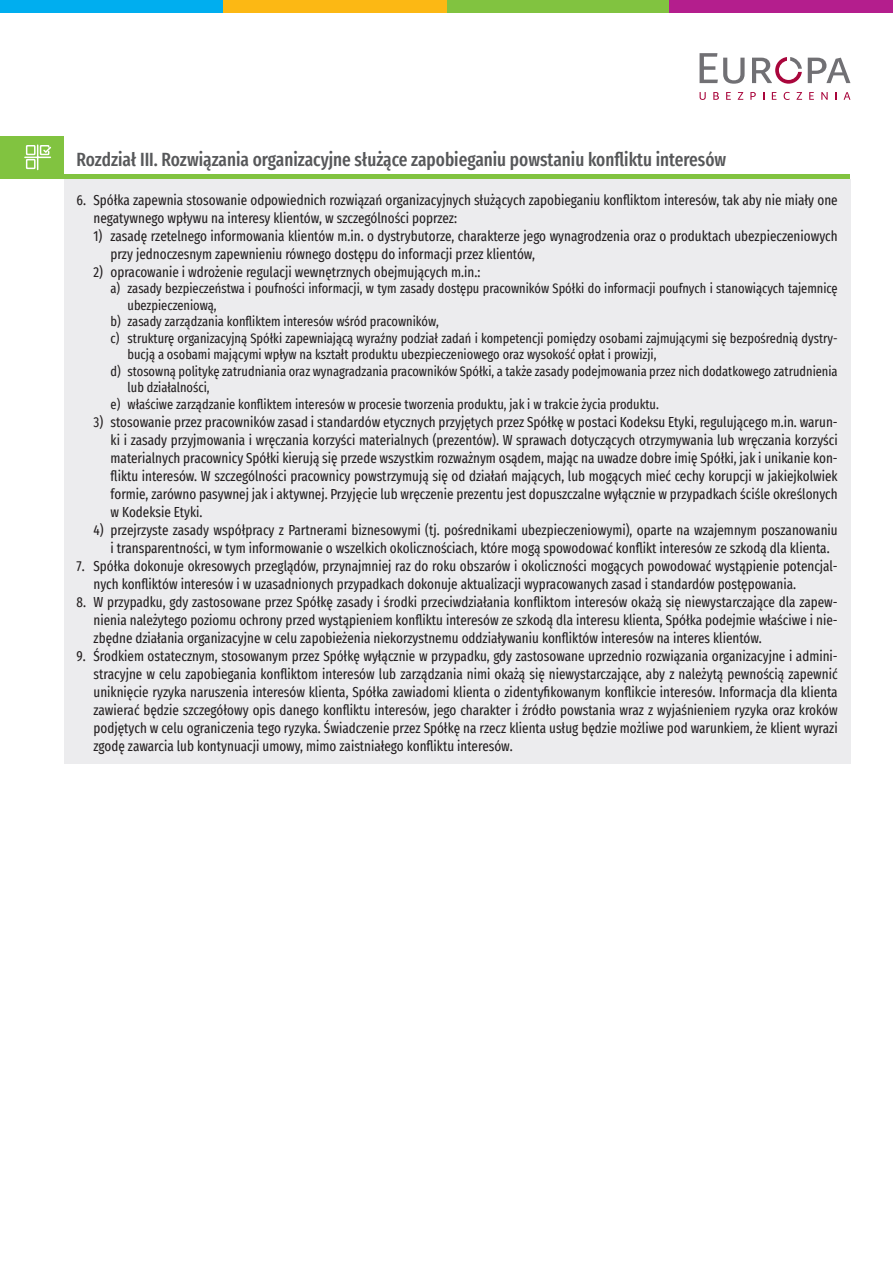
<style>
.page{position:relative;width:893px;height:1263px;background:#fff}
.page>*{position:absolute;margin:0;border:0;box-sizing:border-box;transform-origin:0 0}
.t1{font:500 extra-condensed 18.75px "Fira Sans";color:#57585a}
.t2{font:extra-condensed 14.25px/18px "Fira Sans";color:#231f20}
.t3{font:extra-condensed 13.5px "Fira Sans";color:#231f20}
</style>
<div class="page">
<svg style="left:700px;top:53px;width:45px;height:31px"></svg>
<svg style="left:752px;top:57px;width:50px;height:27px"></svg>
<svg style="left:808px;top:58px;width:42px;height:25px"></svg>
<svg style="left:700px;top:92px;width:6px;height:8px"></svg>
<svg style="left:713px;top:92px;width:6px;height:8px"></svg>
<svg style="left:726px;top:92px;width:5px;height:8px"></svg>
<svg style="left:738px;top:92px;width:5px;height:8px"></svg>
<svg style="left:750px;top:92px;width:6px;height:8px"></svg>
<svg style="left:772px;top:92px;width:4px;height:8px"></svg>
<svg style="left:784px;top:92px;width:6px;height:8px"></svg>
<svg style="left:796px;top:92px;width:6px;height:8px"></svg>
<svg style="left:809px;top:92px;width:5px;height:8px"></svg>
<svg style="left:821px;top:92px;width:7px;height:8px"></svg>
<svg style="left:844px;top:92px;width:6px;height:8px"></svg>
<div style="left:446px;top:0;width:224px;height:13px;background:#81c340"></div>
<div style="left:670px;top:0;width:223px;height:13px;background:#b41e8d"></div>
<div style="left:0;top:0;width:223px;height:13px;background:#00aeef"></div>
<div style="left:223px;top:0;width:223px;height:13px;background:#fcb814"></div>
<div style="left:64px;top:179px;width:786px;height:584px;background:#ececee"></div>
<div style="left:0;top:136px;width:64px;height:43px;background:#81c340"></div>
<div style="left:43px;top:174px;width:807px;height:5px;background:#81c340"></div>
<svg style="left:24px;top:144px;width:27px;height:27px"></svg>
<h1 class="t1" style="left:77px;top:144px;width:651px">Rozdział III. Rozwiązania organizacyjne służące zapobieganiu powstaniu konfliktu interesów</h1>
<p class="t2" style="left:94px;top:190px;width:746px;text-indent:-17px">6. Spółka zapewnia stosowanie odpowiednich rozwiązań organizacyjnych służących zapobieganiu konfliktom interesów, tak aby nie miały one negatywnego wpływu na interesy klientów, w szczególności poprzez:</p>
<p class="t2" style="left:111px;top:226px;width:729px;text-indent:-17px">1) zasadę rzetelnego informowania klientów m.in. o dystrybutorze, charakterze jego wynagrodzenia oraz o produktach ubezpieczeniowych przy jednoczesnym zapewnieniu równego dostępu do informacji przez klientów,</p>
<p class="t2" style="left:94px;top:262px;width:388px">2) opracowanie i wdrożenie regulacji wewnętrznych obejmujących m.in.:</p>
<p class="t3" style="left:111px;top:278px;width:729px">a) zasady bezpieczeństwa i poufności informacji, w tym zasady dostępu pracowników Spółki do informacji poufnych i stanowiących tajemnicę</p>
<p class="t3" style="left:128px;top:295px;width:91px">ubezpieczeniową,</p>
<p class="t3" style="left:111px;top:311px;width:330px">b) zasady zarządzania konfliktem interesów wśród pracowników,</p>
<p class="t3" style="left:111px;top:328px;width:729px">c) strukturę organizacyjną Spółki zapewniającą wyraźny podział zadań i kompetencji pomiędzy osobami zajmującymi się bezpośrednią dystry-</p>
<p class="t3" style="left:128px;top:344px;width:530px">bucją a osobami mającymi wpływ na kształt produktu ubezpieczeniowego oraz wysokość opłat i prowizji,</p>
<p class="t3" style="left:111px;top:361px;width:729px">d) stosowną politykę zatrudniania oraz wynagradzania pracowników Spółki, a także zasady podejmowania przez nich dodatkowego zatrudnienia</p>
<p class="t3" style="left:128px;top:377px;width:84px">lub działalności,</p>
<p class="t3" style="left:111px;top:394px;width:550px">e) właściwe zarządzanie konfliktem interesów w procesie tworzenia produktu, jak i w trakcie życia produktu.</p>
<p class="t2" style="left:111px;top:412px;width:729px;text-align:justify;text-indent:-17px">3) stosowanie przez pracowników zasad i standardów etycznych przyjętych przez Spółkę w postaci Kodeksu Etyki, regulującego m.in. warun&shy;ki i zasady przyjmowania i wręczania korzyści materialnych (prezentów). W sprawach dotyczących otrzymywania lub wręczania korzyści materialnych pracownicy Spółki kierują się przede wszystkim rozważnym osądem, mając na uwadze dobre imię Spółki, jak i unikanie kon&shy;fliktu interesów. W szczególności pracownicy powstrzymują się od działań mających, lub mogących mieć cechy korupcji w jakiejkolwiek formie, zarówno pasywnej jak i aktywnej. Przyjęcie lub wręczenie prezentu jest dopuszczalne wyłącznie w przypadkach ściśle określonych w Kodeksie Etyki.</p>
<p class="t2" style="left:111px;top:520px;width:729px;text-indent:-17px">4) przejrzyste zasady współpracy z Partnerami biznesowymi (tj. pośrednikami ubezpieczeniowymi), oparte na wzajemnym poszanowaniu i transparentności, w tym informowanie o wszelkich okolicznościach, które mogą spowodować konflikt interesów ze szkodą dla klienta.</p>
<p class="t2" style="left:94px;top:556px;width:746px;text-indent:-17px">7. Spółka dokonuje okresowych przeglądów, przynajmniej raz do roku obszarów i okoliczności mogących powodować wystąpienie potencjal&shy;nych konfliktów interesów i w uzasadnionych przypadkach dokonuje aktualizacji wypracowanych zasad i standardów postępowania.</p>
<p class="t2" style="left:94px;top:592px;width:746px;text-align:justify;text-indent:-17px">8. W przypadku, gdy zastosowane przez Spółkę zasady i środki przeciwdziałania konfliktom interesów okażą się niewystarczające dla zapew&shy;nienia należytego poziomu ochrony przed wystąpieniem konfliktu interesów ze szkodą dla interesu klienta, Spółka podejmie właściwe i nie&shy;zbędne działania organizacyjne w celu zapobieżenia niekorzystnemu oddziaływaniu konfliktów interesów na interes klientów.</p>
<p class="t2" style="left:94px;top:646px;width:746px;text-align:justify;text-indent:-17px">9. Środkiem ostatecznym, stosowanym przez Spółkę wyłącznie w przypadku, gdy zastosowane uprzednio rozwiązania organizacyjne i admini&shy;stracyjne w celu zapobiegania konfliktom interesów lub zarządzania nimi okażą się niewystarczające, aby z należytą pewnością zapewnić uniknięcie ryzyka naruszenia interesów klienta, Spółka zawiadomi klienta o zidentyfikowanym konflikcie interesów. Informacja dla klienta zawierać będzie szczegółowy opis danego konfliktu interesów, jego charakter i źródło powstania wraz z wyjaśnieniem ryzyka oraz kroków podjętych w celu ograniczenia tego ryzyka. Świadczenie przez Spółkę na rzecz klienta usług będzie możliwe pod warunkiem, że klient wyrazi zgodę zawarcia lub kontynuacji umowy, mimo zaistniałego konfliktu interesów.</p>
</div>
